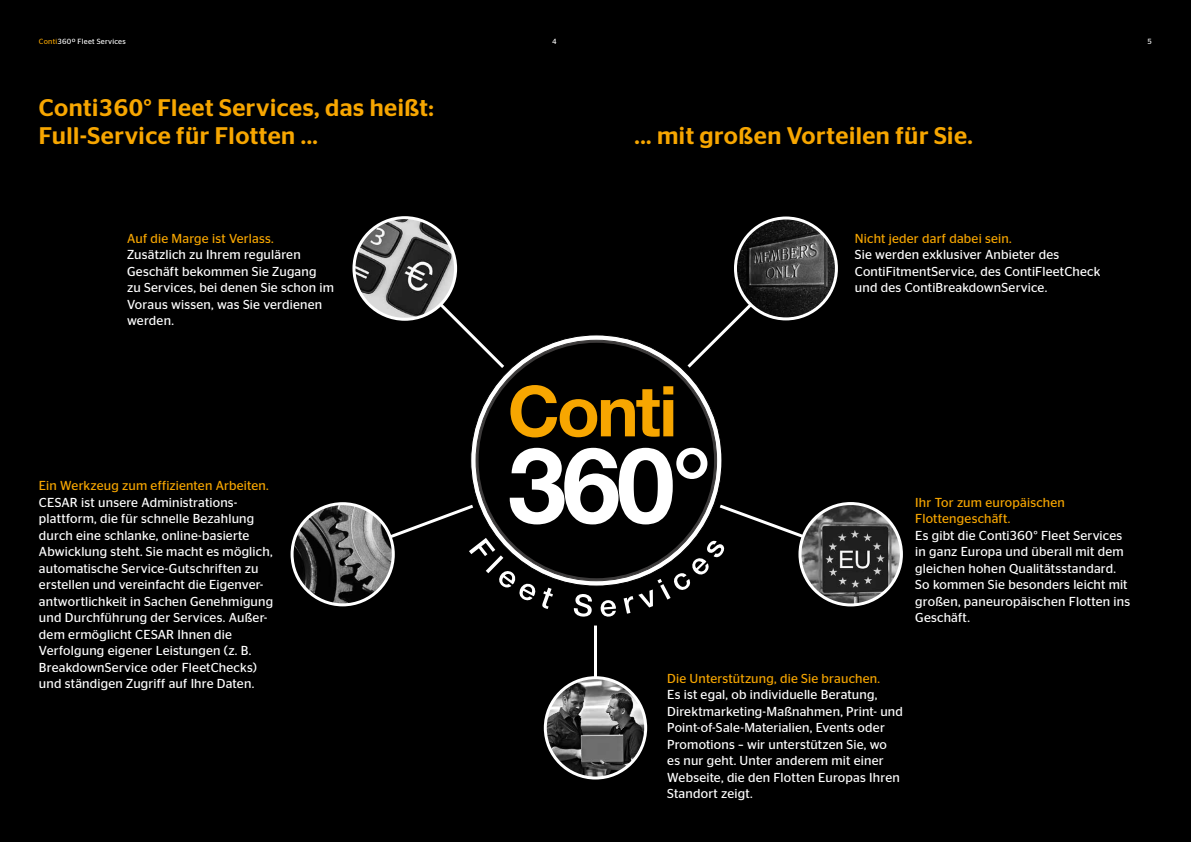
<style>
.page{position:relative;width:1191px;height:842px;background:#000}
.page>*{position:absolute;margin:0;border:0;box-sizing:border-box;transform-origin:0 0}
.t1{font:500 24px/27.5px "Continental Stag Sans";letter-spacing:.02em;color:#f7a600}
.t2{font:13px/16.5px "Continental Stag Sans";letter-spacing:.015em;color:#fff}
.t3{font:13px/16.5px "Continental Stag Sans";letter-spacing:.015em;color:#f7a600}
.t4{font:7.5px "Continental Stag Sans";letter-spacing:.03em;color:#fff}
.s1{color:#f7a600}
</style>
<div class="page">
<img style="left:354px;top:218px;width:101px;height:101px;border-radius:51px">
<div style="left:352px;top:216px;width:105px;height:105px;border:3px solid #fff;border-radius:50%"></div>
<img style="left:292px;top:504px;width:101px;height:101px;border-radius:51px">
<div style="left:290px;top:502px;width:105px;height:104px;border:3px solid #fff;border-radius:50%"></div>
<img style="left:545px;top:678px;width:100px;height:100px;border-radius:50px">
<div style="left:544px;top:676px;width:103px;height:103px;border:3px solid #fff;border-radius:50%"></div>
<img style="left:800px;top:503px;width:101px;height:102px;border-radius:51px">
<div style="left:798px;top:502px;width:105px;height:104px;border:3px solid #fff;border-radius:50%"></div>
<img style="left:735px;top:218px;width:101px;height:101px;border-radius:50px">
<div style="left:734px;top:216px;width:104px;height:104px;border:3px solid #fff;border-radius:50%"></div>
<svg style="left:471px;top:335px;width:251px;height:251px;background:#a4a3a3"></svg>
<div style="left:478px;top:343px;width:236px;height:235px;background:#000;border-radius:50%"></div>
<svg style="left:510px;top:385px;width:163px;height:52px"></svg>
<svg style="left:437px;top:301px;width:67px;height:67px"></svg>
<hr style="left:594px;top:625px;width:3px;height:52px;background:#fff">
<svg style="left:386px;top:448px;width:420px;height:169px"></svg>
<svg style="left:687px;top:300px;width:68px;height:68px"></svg>
<p class="t4" style="left:39px;top:38px;width:88px"><span class="s1">Conti</span>360º Fleet Services</p>
<p class="t4" style="left:552px;top:38px;width:6px">4</p>
<p class="t4" style="left:1147px;top:38px;width:6px">5</p>
<h1 class="t1" style="left:39px;top:94px;width:396px">Conti360° Fleet Services, das heißt:<br>Full-Service für Flotten ...</h1>
<p class="t3" style="left:127px;top:230px;width:148px">Auf die Marge ist Verlass.</p>
<p class="t2" style="left:127px;top:247px;width:208px">Zusätzlich zu Ihrem regulären<br>Geschäft bekommen Sie Zugang<br>zu Services, bei denen Sie schon im<br>Voraus wissen, was Sie verdienen werden.</p>
<p class="t3" style="left:39px;top:478px;width:231px">Ein Werkzeug zum effizienten Arbeiten.</p>
<p class="t2" style="left:39px;top:494px;width:236px">CESAR ist unsere Administrations&shy;plattform, die für schnelle Bezahlung durch eine schlanke, online-basierte Abwicklung steht. Sie macht es möglich, automatische Service-Gutschriften zu erstellen und vereinfacht die Eigenver&shy;antwortlichkeit in Sachen Genehmigung und Durchführung der Services. Außer&shy;dem ermöglicht CESAR Ihnen die Verfolgung eigener Leistungen (z. B.<br>BreakdownService oder FleetChecks) und ständigen Zugriff auf Ihre Daten.</p>
<h1 class="t1" style="left:634px;top:122px;width:340px">... mit großen Vorteilen für Sie.</h1>
<p class="t3" style="left:855px;top:230px;width:158px">Nicht jeder darf dabei sein.</p>
<p class="t2" style="left:855px;top:246px;width:247px">Sie werden exklusiver Anbieter des<br>ContiFitmentService, des ContiFleetCheck und des ContiBreakdownService.</p>
<p class="t3" style="left:915px;top:494px;width:151px">Ihr Tor zum europäischen<br>Flottengeschäft.</p>
<p class="t2" style="left:915px;top:527px;width:216px">Es gibt die Conti360° Fleet Services in ganz Europa und überall mit dem gleichen hohen Qualitätsstandard.<br>So kommen Sie besonders leicht mit großen, paneuropäischen Flotten ins<br>Geschäft.</p>
<p class="t3" style="left:667px;top:670px;width:214px">Die Unterstützung, die Sie brauchen.</p>
<p class="t2" style="left:667px;top:686px;width:237px">Es ist egal, ob individuelle Beratung, Direktmarketing-Maßnahmen, Print- und Point-of-Sale-Materialien, Events oder Promotions – wir unterstützen Sie, wo es nur geht. Unter anderem mit einer Webseite, die den Flotten Europas Ihren Standort zeigt.</p>
</div>
